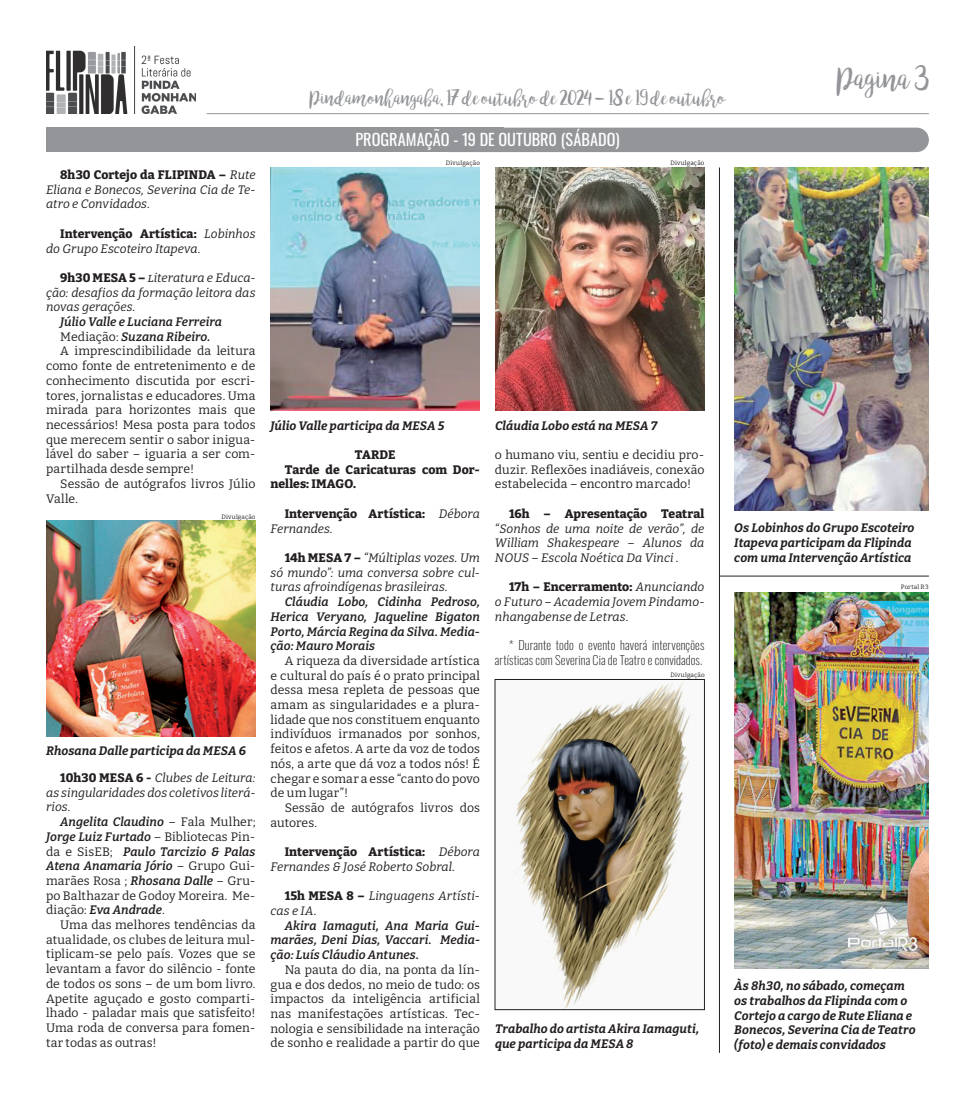
<style>
.page{position:relative;width:975px;height:1099px;background:#fff}
.page>*{position:absolute;margin:0;border:0;box-sizing:border-box;transform-origin:0 0}
.t1{font:31.25px "bromello";letter-spacing:.01em;color:#939598}
.t2{font:19.75px "bromello";letter-spacing:.005em;color:#939598}
.t3{font:16.25px "Oswald";color:#fff}
.t4{font:12.25px/14.8px "Bitter";letter-spacing:.005em;color:#231f20;text-align:justify}
.t5{font:italic 12.25px/14.8px "Bitter";color:#231f20;text-align:justify}
.t6{font:italic 700 12.25px/14.8px "Bitter";letter-spacing:.005em;color:#231f20}
.t7{font:italic 600 12.25px/14.8px "Bitter";color:#231f20;text-align:justify}
.t8{font:800 12.25px/14.8px "Bitter";letter-spacing:.005em;color:#231f20}
.t9{font:12.25px/14.8px "Oswald";letter-spacing:.01em;color:#231f20;text-align:right}
.t10{font:6.25px "Bitter";letter-spacing:.025em;color:#231f20}
.s1{font-weight:800;font-style:normal}
.s2{font-weight:400;font-style:normal}
.s3{font-weight:600;font-style:italic}
.s4{font-weight:400;font-style:italic}
</style>
<div class="page">
<hr style="left:207px;top:113px;width:721px;height:1px;background:#939598">
<img style="left:46px;top:46px;width:150px;height:68px">
<div style="left:46px;top:128px;width:458px;height:24px;background:#939598"></div>
<div style="left:436px;top:128px;width:492px;height:24px;background:#939598;border-radius:12px"></div>
<hr style="left:719px;top:167px;width:1px;height:885px;background:#231f20">
<img style="left:270px;top:167px;width:210px;height:243px">
<img style="left:46px;top:521px;width:209px;height:215px">
<img style="left:495px;top:167px;width:209px;height:243px">
<img style="left:515px;top:681px;width:176px;height:326px">
<img style="left:734px;top:167px;width:194px;height:343px">
<hr style="left:719px;top:576px;width:209px;height:1px;background:#231f20">
<img style="left:734px;top:592px;width:194px;height:376px">
<p class="t5" style="left:46px;top:167px;width:211px;text-indent:14px"><span class="s1">8h30 Cortejo da FLIPINDA –</span> Rute Eliana e Bonecos, Severina Cia de Te&shy;atro e Convidados.</p>
<p class="t5" style="left:46px;top:225px;width:211px;text-indent:14px"><span class="s1">Intervenção Artística:</span> Lobinhos do Grupo Escoteiro Itapeva.</p>
<p class="t5" style="left:46px;top:270px;width:211px;text-indent:14px"><span class="s1">9h30 MESA 5 –</span> Literatura e Educa&shy;ção: desafios da formação leitora das novas gerações.</p>
<p class="t7" style="left:60px;top:313px;width:163px">Júlio Valle e Luciana Ferreira</p>
<p class="t7" style="left:60px;top:328px;width:152px"><span class="s2">Mediação:</span> Suzana Ribeiro.</p>
<p class="t4" style="left:60px;top:343px;width:197px">A imprescindibilidade da leitura</p>
<p class="t4" style="left:46px;top:358px;width:211px">como fonte de entretenimento e de</p>
<p class="t4" style="left:46px;top:372px;width:211px">conhecimento discutida por escri-</p>
<p class="t4" style="left:46px;top:387px;width:211px">tores, jornalistas e educadores. Uma</p>
<p class="t4" style="left:46px;top:402px;width:211px">mirada para horizontes mais que</p>
<p class="t4" style="left:46px;top:417px;width:211px">necessários! Mesa posta para todos</p>
<p class="t4" style="left:46px;top:431px;width:211px">que merecem sentir o sabor inigua-</p>
<p class="t4" style="left:46px;top:446px;width:211px">lável do saber – iguaria a ser com-</p>
<p class="t4" style="left:46px;top:461px;width:149px">partilhada desde sempre!</p>
<p class="t4" style="left:60px;top:475px;width:197px">Sessão de autógrafos livros Júlio</p>
<p class="t4" style="left:46px;top:490px;width:33px">Valle.</p>
<p class="t10" style="left:221px;top:512px;width:36px">Divulgação</p>
<p class="t6" style="left:46px;top:742px;width:201px">Rhosana Dalle participa da MESA 6</p>
<p class="t5" style="left:46px;top:769px;width:211px;text-indent:14px"><span class="s1">10h30 MESA 6 -</span> Clubes de Leitura: as singularidades dos coletivos literá&shy;rios.</p>
<p class="t4" style="left:46px;top:813px;width:211px;text-indent:14px"><span class="s3">Angelita Claudino</span> – Fala Mulher; <span class="s3">Jorge Luiz Furtado</span> – Bibliotecas Pin&shy;da e SisEB; <span class="s3">Paulo Tarcizio &amp; Palas Atena Anamaria Jório</span> – Grupo Gui&shy;marães Rosa ; <span class="s3">Rhosana Dalle</span> – Gru&shy;po Balthazar de Godoy Moreira. Me&shy;diação: <span class="s3">Eva Andrade</span>.</p>
<p class="t4" style="left:46px;top:916px;width:211px;text-indent:14px">Uma das melhores tendências da atualidade, os clubes de leitura mul&shy;tiplicam-se pelo país. Vozes que se levantam a favor do silêncio - fonte de todos os sons – de um bom livro.<br>Apetite aguçado e gosto comparti&shy;lhado - paladar mais que satisfeito!<br>Uma roda de conversa para fomen&shy;tar todas as outras!</p>
<h2 class="t2" style="left:310px;top:86px;width:417px">Pindamonhangaba, 17 de outubro de 2024 - 18 e 19 de outubro</h2>
<h3 class="t3" style="left:355px;top:125px;width:266px">PROGRAMAÇÃO - 19 DE OUTUBR0 (SÁBADO)</h3>
<p class="t10" style="left:446px;top:158px;width:36px">Divulgação</p>
<p class="t10" style="left:670px;top:159px;width:36px">Divulgação</p>
<p class="t6" style="left:270px;top:417px;width:175px">Júlio Valle participa da MESA 5</p>
<p class="t6" style="left:495px;top:417px;width:164px">Cláudia Lobo está na MESA 7</p>
<h1 class="t1" style="left:837px;top:60px;width:93px">Pagina 3</h1>
<p class="t8" style="left:355px;top:446px;width:42px">TARDE</p>
<p class="t8" style="left:285px;top:461px;width:197px">Tarde de Caricaturas com Dor-</p>
<p class="t8" style="left:270px;top:476px;width:87px">nelles: IMAGO.</p>
<p class="t8" style="left:270px;top:505px;width:211px;text-indent:14px">Intervenção Artística: <span class="s4">Débora<br>Fernandes.</span></p>
<p class="t5" style="left:270px;top:549px;width:211px;text-indent:14px"><span class="s1">14h MESA 7 –</span> “Múltiplas vozes. Um só mundo”: uma conversa sobre cul&shy;turas afroindígenas brasileiras.</p>
<p class="t7" style="left:270px;top:593px;width:211px;text-indent:14px">Cláudia Lobo, Cidinha Pedroso, Herica Veryano, Jaqueline Bigaton Porto, Márcia Regina da Silva. Media&shy;ção: Mauro Morais</p>
<p class="t4" style="left:270px;top:652px;width:211px;text-indent:14px">A riqueza da diversidade artística e cultural do país é o prato principal dessa mesa repleta de pessoas que amam as singularidades e a plura&shy;lidade que nos constituem enquanto indivíduos irmanados por sonhos, feitos e afetos. A arte da voz de todos nós, a arte que dá voz a todos nós! É chegar e somar a esse “canto do povo de um lugar”!</p>
<p class="t4" style="left:270px;top:799px;width:211px;text-indent:14px">Sessão de autógrafos livros dos autores.</p>
<p class="t5" style="left:270px;top:843px;width:211px;text-indent:14px"><span class="s1">Intervenção Artística:</span> Débora<br>Fernandes &amp; José Roberto Sobral.</p>
<p class="t5" style="left:270px;top:888px;width:211px;text-indent:14px"><span class="s1">15h MESA 8 –</span> Linguagens Artísti&shy;cas e IA.</p>
<p class="t7" style="left:270px;top:917px;width:211px;text-indent:14px">Akira Iamaguti, Ana Maria Gui&shy;marães, Deni Dias, Vaccari. Media&shy;ção: Luís Cláudio Antunes.</p>
<p class="t4" style="left:270px;top:961px;width:211px;text-indent:14px">Na pauta do dia, na ponta da lín&shy;gua e dos dedos, no meio de tudo: os impactos da inteligência artificial nas manifestações artísticas. Tec&shy;nologia e sensibilidade na interação de sonho e realidade a partir do que</p>
<p class="t4" style="left:495px;top:447px;width:211px">o humano viu, sentiu e decidiu pro&shy;duzir. Reflexões inadiáveis, conexão estabelecida – encontro marcado!</p>
<p class="t8" style="left:509px;top:505px;width:197px">16h – Apresentação Teatral</p>
<p class="t5" style="left:495px;top:520px;width:211px">“Sonhos de uma noite de verão”, de William Shakespeare – Alunos da NOUS – Escola Noética Da Vinci .</p>
<p class="t5" style="left:495px;top:579px;width:211px;text-indent:14px"><span class="s1">17h – Encerramento:</span> Anunciando o Futuro – Academia Jovem Pindamo&shy;nhangabense de Letras.</p>
<p class="t9" style="left:495px;top:636px;width:211px">* Durante todo o evento haverá intervenções artísticas com Severina Cia de Teatro e convidados.</p>
<p class="t10" style="left:670px;top:670px;width:36px">Divulgação</p>
<p class="t6" style="left:495px;top:1020px;width:206px">Trabalho do artista Akira Iamaguti, que participa da MESA 8</p>
<p class="t6" style="left:734px;top:519px;width:182px">Os Lobinhos do Grupo Escoteiro<br>Itapeva participam da Flipinda com uma Intervenção Artística</p>
<p class="t10" style="left:900px;top:582px;width:29px">Portal R3</p>
<p class="t6" style="left:734px;top:977px;width:183px">Às 8h30, no sábado, começam os trabalhos da Flipinda com o<br>Cortejo a cargo de Rute Eliana e<br>Bonecos, Severina Cia de Teatro (foto) e demais convidados</p>
</div>
